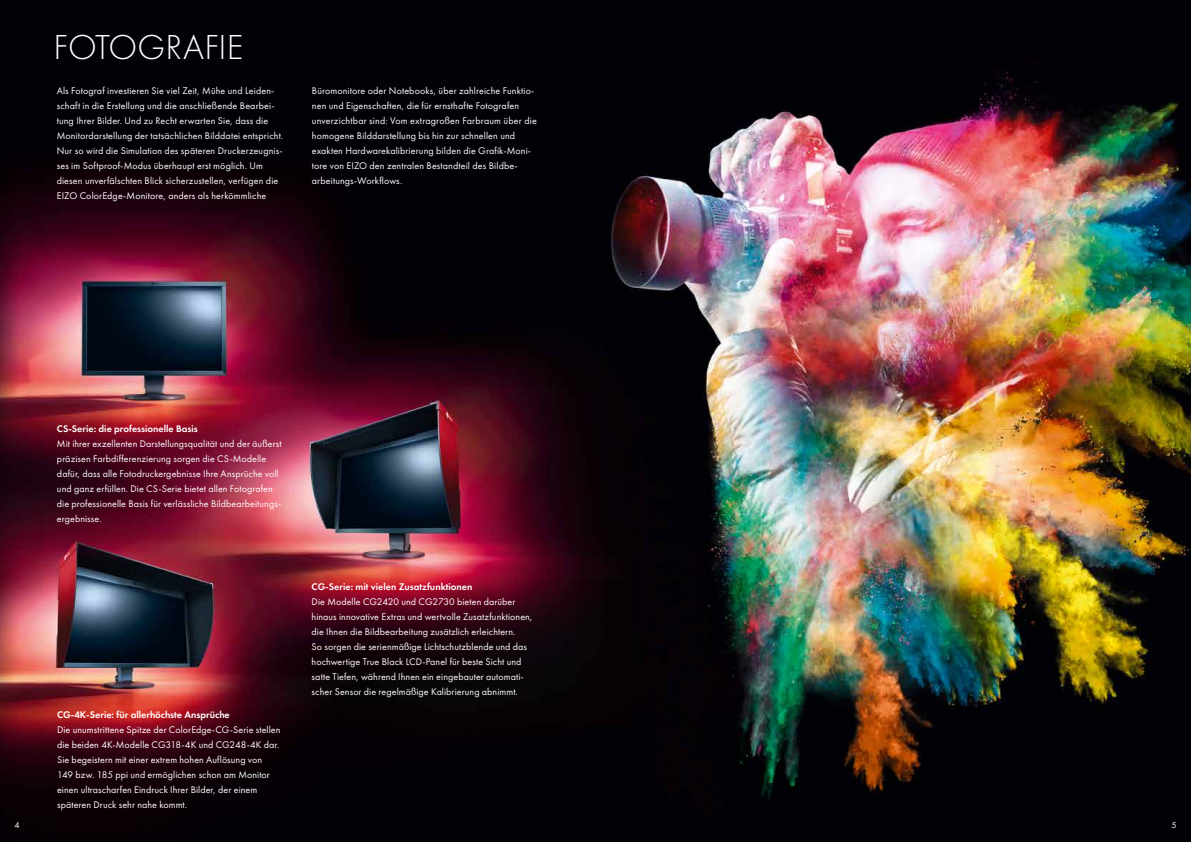
<style>
.page{position:relative;width:1191px;height:842px;background:#fff}
.page>*{position:absolute;margin:0;border:0;box-sizing:border-box;transform-origin:0 0}
.t1{font:300 36px "Futura New";color:#fff}
.t2{font:10px/15px "Futura New";letter-spacing:.01em;color:#fff}
.t3{font:10px "Futura New Demi";color:#fff}
.t4{font:9px "Futura New";color:#fff}
</style>
<div class="page">
<img style="left:0;top:0;width:1191px;height:842px">
<h1 class="t1" style="left:53px;top:27px;width:192px">FOTOGRAFIE</h1>
<p class="t2" style="left:57px;top:83px;width:228px">Als Fotograf investieren Sie viel Zeit, Mühe und Leiden&shy;schaft in die Erstellung und die anschließende Bearbei&shy;tung Ihrer Bilder. Und zu Recht erwarten Sie, dass die Monitordarstellung der tatsächlichen Bilddatei entspricht.<br>Nur so wird die Simulation des späteren Druckerzeugnis&shy;ses im Softproof-Modus überhaupt erst möglich. Um diesen unverfälschten Blick sicherzustellen, verfügen die EIZO ColorEdge-Monitore, anders als herkömmliche</p>
<p class="t2" style="left:312px;top:83px;width:226px">Büromonitore oder Notebooks, über zahlreiche Funktio&shy;nen und Eigenschaften, die für ernsthafte Fotografen unverzichtbar sind: Vom extragroßen Farbraum über die homogene Bilddarstellung bis hin zur schnellen und exakten Hardwarekalibrierung bilden die Grafik-Moni&shy;tore von EIZO den zentralen Bestandteil des Bildbe&shy;arbeitungs-Workflows.</p>
<p class="t3" style="left:57px;top:423px;width:142px">CS-Serie: die professionelle Basis</p>
<p class="t2" style="left:57px;top:436px;width:226px">Mit ihrer exzellenten Darstellungsqualität und der äußerst präzisen Farbdifferenzierung sorgen die CS-Modelle dafür, dass alle Fotodruckergebnisse Ihre Ansprüche voll und ganz erfüllen. Die CS-Serie bietet allen Fotografen die professionelle Basis für verlässliche Bildbearbeitungs&shy;ergebnisse.</p>
<p class="t3" style="left:57px;top:708px;width:174px">CG-4K-Serie: für allerhöchste Ansprüche</p>
<p class="t2" style="left:57px;top:722px;width:225px">Die unumstrittene Spitze der ColorEdge-CG-Serie stellen die beiden 4K-Modelle CG318-4K und CG248-4K dar.<br>Sie begeistern mit einer extrem hohen Auflösung von 149 bzw. 185 ppi und ermöglichen schon am Monitor einen ultrascharfen Eindruck Ihrer Bilder, der einem späteren Druck sehr nahe kommt.</p>
<p class="t3" style="left:312px;top:580px;width:162px">CG-Serie: mit vielen Zusatzfunktionen</p>
<p class="t2" style="left:312px;top:594px;width:222px">Die Modelle CG2420 und CG2730 bieten darüber hinaus innovative Extras und wertvolle Zusatzfunktionen, die Ihnen die Bildbearbeitung zusätzlich erleichtern.<br>So sorgen die serienmäßige Lichtschutzblende und das hochwertige True Black LCD-Panel für beste Sicht und satte Tiefen, während Ihnen ein eingebauter automati&shy;scher Sensor die regelmäßige Kalibrierung abnimmt.</p>
<p class="t4" style="left:14px;top:820px;width:7px">4</p>
<p class="t4" style="left:1171px;top:820px;width:7px">5</p>
</div>
